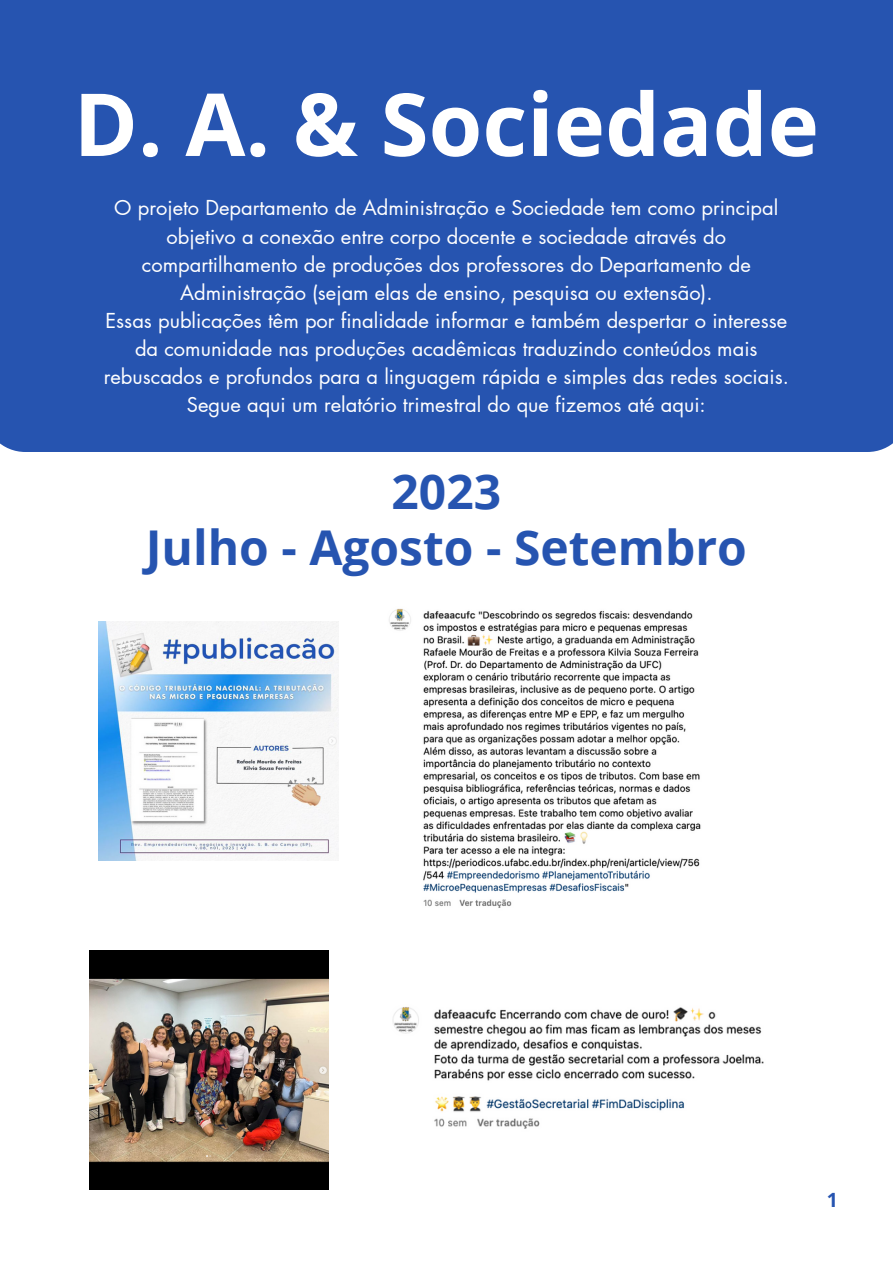
<style>
.page{position:relative;width:893px;height:1264px;background:#fff}
.page>*{position:absolute;margin:0;border:0;box-sizing:border-box;transform-origin:0 0}
.t1{font:700 86.85px "Open Sans";color:#fff}
.t2{font:700 48px "Open Sans";color:#2654b0}
.t3{font:20.1px/28px "Futura LT Pro";color:#fff;text-align:center}
.t4{font:700 19.65px "Open Sans";color:#2654b0}
</style>
<div class="page">
<img style="left:89px;top:950px;width:240px;height:239px">
<img style="left:99px;top:622px;width:239px;height:238px">
<img style="left:389px;top:608px;width:312px;height:300px">
<img style="left:392px;top:1007px;width:372px;height:122px">
<div style="left:0;top:0;width:892px;height:452px;background:#2654b0"></div>
<p class="t1" style="left:74px;top:63px;width:746px">D. A. &amp; Sociedade</p>
<p class="t3" style="left:114px;top:195px;width:665px">O projeto Departamento de Administração e Sociedade tem como principal objetivo a conexão entre corpo docente e sociedade através do compartilhamento de produções dos professores do Departamento de Administração (sejam elas de ensino, pesquisa ou extensão).</p>
<p class="t3" style="left:104px;top:307px;width:686px">Essas publicações têm por finalidade informar e também despertar o interesse da comunidade nas produções acadêmicas traduzindo conteúdos mais rebuscados e profundos para a linguagem rápida e simples das redes sociais.</p>
<p class="t3" style="left:187px;top:391px;width:520px">Segue aqui um relatório trimestral do que fizemos até aqui:</p>
<p class="t2" style="left:391px;top:457px;width:111px">2023</p>
<p class="t2" style="left:146px;top:514px;width:602px">Julho - Agosto - Setembro</p>
<p class="t4" style="left:826px;top:1186px;width:13px">1</p>
</div>
